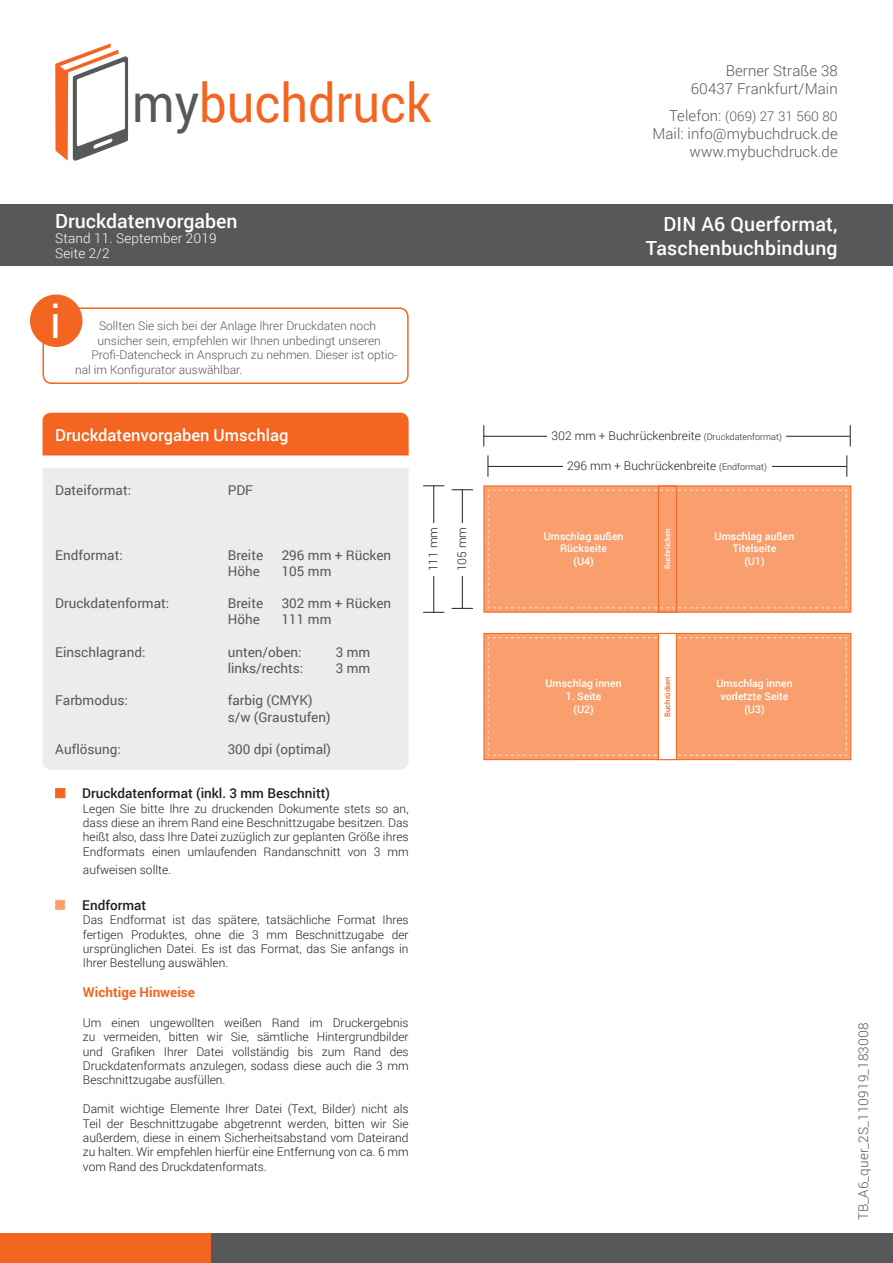
<style>
.page{position:relative;width:893px;height:1263px;background:#fff}
.page>*{position:absolute;margin:0;border:0;box-sizing:border-box;transform-origin:0 0}
.t1{font:53.25px "Roboto";color:#f36521;scale:.91 1}
.t2{font:45px "Roboto";color:#fff}
.t3{font:500 19.5px/23.4px "Roboto";letter-spacing:.01em;color:#fff;text-align:right}
.t4{font:500 16.5px "Roboto";color:#fff}
.t5{font:300 15px/18px "Roboto";letter-spacing:.005em;color:#57585a;text-align:right}
.t6{font:13.5px "Roboto";color:#57585a}
.t7{font:500 13.5px "Roboto";color:#231f20}
.t8{font:300 13.5px/15px "Roboto";letter-spacing:.01em;color:#fff}
.t9{font:300 13.5px "Roboto";letter-spacing:.01em;color:#57585a}
.t10{font:700 13.5px "Roboto";color:#f36521}
.t11{font:300 13.35px "Roboto";letter-spacing:.005em;color:#57585a}
.t12{font:300 12px/14.4px "Roboto";color:#231f20;text-align:justify}
.t13{font:300 12px "Roboto";color:#57585a}
.t14{font:500 10.5px "Roboto";color:#fff}
.t15{font:500 7.5px "Roboto";color:#fff}
.t16{font:500 7.5px "Roboto";color:#f36521}
.s1{color:#57585a}
.s2{font-size:15px}
.s3{font-size:9px}
</style>
<div class="page">
<div style="left:0;top:1234px;width:893px;height:29px;background:#57585a"></div>
<div style="left:0;top:1234px;width:211px;height:29px;background:#f36521"></div>
<div style="left:0;top:204px;width:893px;height:62px;background:#57585a"></div>
<div style="left:43px;top:307px;width:366px;height:77px;border:2px solid #f36521;border-radius:9px"></div>
<div style="left:30px;top:294px;width:52px;height:53px;background:#f36521;border-radius:50%"></div>
<svg style="left:55px;top:43px;width:73px;height:118px"></svg>
<div style="left:43px;top:468px;width:366px;height:302px;background:#ececee"></div>
<div style="left:43px;top:413px;width:366px;height:42px;background:#f36521"></div>
<hr style="left:484px;top:436px;width:366px;height:1px;background:#231f20">
<svg style="left:484px;top:425px;width:1px;height:21px"></svg>
<svg style="left:850px;top:425px;width:1px;height:21px"></svg>
<div style="left:547px;top:425px;width:239px;height:21px;background:#fff"></div>
<hr style="left:488px;top:466px;width:358px;height:1px;background:#231f20">
<svg style="left:488px;top:455px;width:1px;height:22px"></svg>
<svg style="left:847px;top:455px;width:1px;height:22px"></svg>
<div style="left:563px;top:455px;width:208px;height:22px;background:#fff"></div>
<hr style="left:433px;top:486px;width:1px;height:126px;background:#231f20">
<svg style="left:423px;top:612px;width:21px;height:1px"></svg>
<svg style="left:423px;top:485px;width:21px;height:1px"></svg>
<div style="left:423px;top:523px;width:21px;height:52px;background:#fff"></div>
<hr style="left:462px;top:490px;width:1px;height:119px;background:#231f20">
<svg style="left:452px;top:608px;width:21px;height:1px"></svg>
<svg style="left:452px;top:489px;width:21px;height:1px"></svg>
<div style="left:451px;top:523px;width:22px;height:53px;background:#fff"></div>
<svg style="left:483px;top:485px;width:369px;height:128px"></svg>
<div style="left:487px;top:485px;width:361px;height:128px;background:#f89f6d"></div>
<svg style="left:483px;top:633px;width:369px;height:127px"></svg>
<svg style="left:487px;top:633px;width:361px;height:127px;background:#f8a273"></svg>
<div style="left:55px;top:788px;width:10px;height:10px;background:#f36521;border:1px solid #f36521"></div>
<svg style="left:55px;top:899px;width:11px;height:11px"></svg>
<h1 class="t1" style="left:132px;top:65px;width:330px"><span class="s1">my</span>buchdruck</h1>
<h3 class="t3" style="left:55px;top:209px;width:184px">Druckdatenvorgaben</h3>
<p class="t8" style="left:55px;top:230px;width:163px">Stand 11. September 2019<br>Seite 2/2</p>
<h2 class="t2" style="left:50px;top:291px;width:13px">i</h2>
<p class="t13" style="left:99px;top:318px;width:279px">Sollten Sie sich bei der Anlage Ihrer Druckdaten noch</p>
<p class="t13" style="left:98px;top:332px;width:285px">unsicher sein, empfehlen wir Ihnen unbedingt unseren</p>
<p class="t13" style="left:92px;top:347px;width:307px">Profi-Datencheck in Anspruch zu nehmen. Dieser ist optio-</p>
<p class="t13" style="left:75px;top:361px;width:169px">nal im Konfigurator auswählbar.</p>
<p class="t5" style="left:691px;top:61px;width:148px">Berner Straße 38<br>60437 Frankfurt/Main</p>
<p class="t11" style="left:669px;top:107px;width:170px"><span class="s2">Telefon:</span> (069) 27 31 560 80</p>
<p class="t5" style="left:652px;top:124px;width:187px">Mail: info@mybuchdruck.de www.mybuchdruck.de</p>
<h3 class="t3" style="left:646px;top:212px;width:193px">DIN A6 Querformat,<br>Taschenbuchbindung</h3>
<p class="t4" style="left:55px;top:424px;width:235px">Druckdatenvorgaben Umschlag</p>
<p class="t12" style="left:551px;top:428px;width:232px">302 mm + Buchrückenbreite <span class="s3">(Druckdatenformat)</span></p>
<p class="t12" style="left:567px;top:458px;width:201px">296 mm + Buchrückenbreite <span class="s3">(Endformat)</span></p>
<p class="t6" style="left:55px;top:480px;width:77px">Dateiformat:</p>
<p class="t6" style="left:55px;top:545px;width:69px">Endformat:</p>
<p class="t6" style="left:55px;top:594px;width:115px">Druckdatenformat:</p>
<p class="t6" style="left:55px;top:642px;width:92px">Einschlagrand:</p>
<p class="t6" style="left:55px;top:691px;width:74px">Farbmodus:</p>
<p class="t6" style="left:55px;top:740px;width:67px">Auflösung:</p>
<p class="t6" style="left:228px;top:480px;width:27px">PDF</p>
<p class="t6" style="left:228px;top:545px;width:37px">Breite</p>
<p class="t6" style="left:282px;top:545px;width:111px">296 mm + Rücken</p>
<p class="t6" style="left:228px;top:561px;width:34px">Höhe</p>
<p class="t6" style="left:282px;top:561px;width:51px">105 mm</p>
<p class="t6" style="left:228px;top:594px;width:37px">Breite</p>
<p class="t6" style="left:282px;top:594px;width:111px">302 mm + Rücken</p>
<p class="t6" style="left:228px;top:610px;width:34px">Höhe</p>
<p class="t6" style="left:282px;top:610px;width:51px">111 mm</p>
<p class="t6" style="left:228px;top:642px;width:75px">unten/oben:</p>
<p class="t6" style="left:336px;top:642px;width:36px">3 mm</p>
<p class="t6" style="left:228px;top:659px;width:77px">links/rechts:</p>
<p class="t6" style="left:336px;top:659px;width:36px">3 mm</p>
<p class="t6" style="left:228px;top:691px;width:86px">farbig (CMYK)</p>
<p class="t6" style="left:228px;top:707px;width:104px">s/w (Graustufen)</p>
<p class="t6" style="left:228px;top:740px;width:105px">300 dpi (optimal)</p>
<p class="t7" style="left:82px;top:784px;width:249px">Druckdatenformat (inkl. 3 mm Beschnitt)</p>
<p class="t12" style="left:83px;top:801px;width:327px">Legen Sie bitte Ihre zu druckenden Dokumente stets so an, dass diese an ihrem Rand eine Beschnittzugabe besitzen. Das heißt also, dass Ihre Datei zuzüglich zur geplanten Größe ihres Endformats einen umlaufenden Randanschnitt von 3 mm</p>
<p class="t12" style="left:83px;top:862px;width:90px">aufweisen sollte.</p>
<p class="t7" style="left:82px;top:895px;width:65px">Endformat</p>
<p class="t12" style="left:83px;top:912px;width:327px">Das Endformat ist das spätere, tatsächliche Format Ihres fertigen Produktes, ohne die 3 mm Beschnittzugabe der ursprünglichen Datei. Es ist das Format, das Sie anfangs in Ihrer Bestellung auswählen.</p>
<p class="t10" style="left:83px;top:982px;width:114px">Wichtige Hinweise</p>
<p class="t12" style="left:83px;top:1015px;width:327px">Um einen ungewollten weißen Rand im Druckergebnis zu vermeiden, bitten wir Sie, sämtliche Hintergrundbilder und Grafiken Ihrer Datei vollständig bis zum Rand des Druckdatenformats anzulegen, sodass diese auch die 3 mm Beschnittzugabe ausfüllen.</p>
<p class="t12" style="left:83px;top:1101px;width:327px">Damit wichtige Elemente Ihrer Datei (Text, Bilder) nicht als Teil der Beschnittzugabe abgetrennt werden, bitten wir Sie außerdem, diese in einem Sicherheitsabstand vom Dateirand zu halten. Wir empfehlen hierfür eine Entfernung von ca. 6 mm vom Rand des Druckdatenformats.</p>
<p class="t12" style="left:426px;top:571px;width:46px;rotate:-90deg">111 mm</p>
<p class="t12" style="left:454px;top:571px;width:46px;rotate:-90deg">105 mm</p>
<p class="t14" style="left:544px;top:529px;width:81px">Umschlag außen</p>
<p class="t14" style="left:560px;top:541px;width:48px">Rückseite</p>
<p class="t14" style="left:573px;top:554px;width:22px">(U4)</p>
<p class="t14" style="left:545px;top:676px;width:78px">Umschlag innen</p>
<p class="t14" style="left:566px;top:689px;width:37px">1. Seite</p>
<p class="t14" style="left:573px;top:701px;width:22px">(U2)</p>
<p class="t15" style="left:662px;top:569px;width:42px;rotate:-90deg">Buchrücken</p>
<p class="t16" style="left:662px;top:716px;width:42px;rotate:-90deg">Buchrücken</p>
<p class="t14" style="left:715px;top:529px;width:81px">Umschlag außen</p>
<p class="t14" style="left:733px;top:541px;width:45px">Titelseite</p>
<p class="t14" style="left:744px;top:554px;width:22px">(U1)</p>
<p class="t14" style="left:716px;top:676px;width:78px">Umschlag innen</p>
<p class="t14" style="left:720px;top:689px;width:69px">vorletzte Seite</p>
<p class="t14" style="left:744px;top:701px;width:22px">(U3)</p>
<p class="t9" style="left:854px;top:1220px;width:200px;rotate:-90deg">TB_A6_quer_2S_110919_183008</p>
</div>
